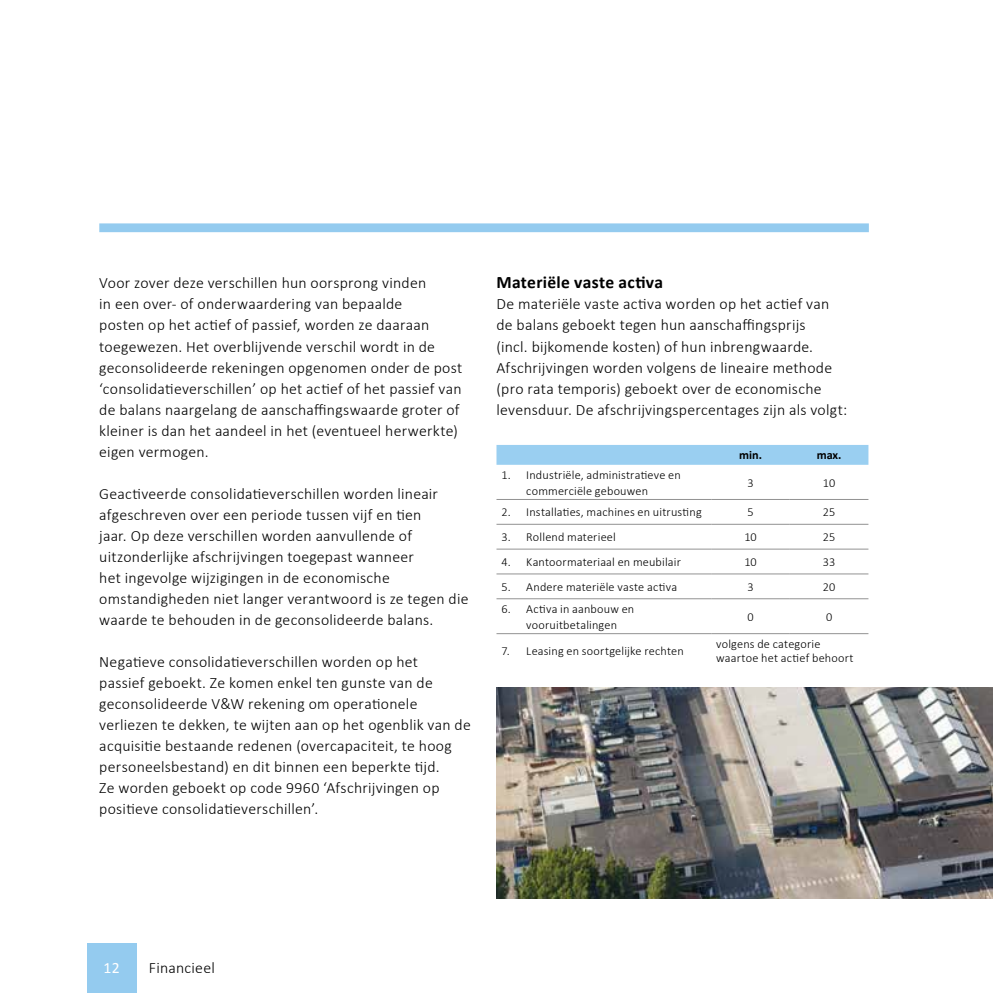
<style>
.page{position:relative;width:993px;height:993px;background:#fff}
.page>*{position:absolute;margin:0;border:0;box-sizing:border-box;transform-origin:0 0}
.t1{font:700 17.5px "Calibri";letter-spacing:.015em;color:#000}
.t2{font:300 15.75px/21px "Calibri";letter-spacing:.015em;color:#000}
.t3{font:15.75px "Calibri";color:#fff}
.t4{font:300 12.25px/15.8px "Calibri";letter-spacing:.015em;color:#000}
.t5{font:700 12.25px "Calibri";color:#000}
</style>
<div class="page">
<div style="left:496px;top:445px;width:372px;height:19px;background:#9acff1"></div>
<hr style="left:496px;top:499px;width:215px;height:1px;background:#929292">
<hr style="left:711px;top:499px;width:78px;height:1px;background:#929292">
<hr style="left:789px;top:499px;width:79px;height:1px;background:#929292">
<hr style="left:496px;top:524px;width:215px;height:1px;background:#929292">
<hr style="left:711px;top:524px;width:78px;height:1px;background:#929292">
<hr style="left:789px;top:524px;width:79px;height:1px;background:#929292">
<hr style="left:496px;top:548px;width:215px;height:1px;background:#929292">
<hr style="left:711px;top:548px;width:78px;height:1px;background:#929292">
<hr style="left:789px;top:548px;width:79px;height:1px;background:#929292">
<hr style="left:496px;top:573px;width:215px;height:1px;background:#929292">
<hr style="left:711px;top:573px;width:78px;height:1px;background:#929292">
<hr style="left:789px;top:573px;width:79px;height:1px;background:#929292">
<hr style="left:496px;top:598px;width:215px;height:1px;background:#929292">
<hr style="left:711px;top:598px;width:78px;height:1px;background:#929292">
<hr style="left:789px;top:598px;width:79px;height:1px;background:#929292">
<hr style="left:496px;top:633px;width:215px;height:1px;background:#929292">
<hr style="left:711px;top:633px;width:78px;height:1px;background:#929292">
<hr style="left:789px;top:633px;width:79px;height:1px;background:#929292">
<div style="left:99px;top:223px;width:769px;height:9px;background:#94cbef"></div>
<div style="left:87px;top:943px;width:49px;height:49px;background:#94cbef"></div>
<img style="left:496px;top:687px;width:496px;height:211px">
<p class="t2" style="left:99px;top:272px;width:364px">Voor zover deze verschillen hun oorsprong vinden<br>in een over- of onderwaardering van bepaalde<br>posten op het actief of passief, worden ze daaraan toegewezen. Het overblijvende verschil wordt in de geconsolideerde rekeningen opgenomen onder de post ‘consolidatieverschillen’ op het actief of het passief van de balans naargelang de aanschaffingswaarde groter of kleiner is dan het aandeel in het (eventueel herwerkte) eigen vermogen.</p>
<p class="t2" style="left:99px;top:482px;width:370px">Geactiveerde consolidatieverschillen worden lineair afgeschreven over een periode tussen vijf en tien<br>jaar. Op deze verschillen worden aanvullende of uitzonderlijke afschrijvingen toegepast wanneer<br>het ingevolge wijzigingen in de economische omstandigheden niet langer verantwoord is ze tegen die waarde te behouden in de geconsolideerde balans.</p>
<p class="t2" style="left:99px;top:650px;width:373px">Negatieve consolidatieverschillen worden op het<br>passief geboekt. Ze komen enkel ten gunste van de geconsolideerde V&amp;W rekening om operationele verliezen te dekken, te wijten aan op het ogenblik van de acquisitie bestaande redenen (overcapaciteit, te hoog personeelsbestand) en dit binnen een beperkte tijd.<br>Ze worden geboekt op code 9960 ‘Afschrijvingen op positieve consolidatieverschillen’.</p>
<p class="t1" style="left:496px;top:271px;width:168px">Materiële vaste activa</p>
<p class="t2" style="left:496px;top:293px;width:352px">De materiële vaste activa worden op het actief van de balans geboekt tegen hun aanschaffingsprijs<br>(incl. bijkomende kosten) of hun inbrengwaarde.<br>Afschrijvingen worden volgens de lineaire methode (pro rata temporis) geboekt over de economische levensduur. De afschrijvingspercentages zijn als volgt:</p>
<p class="t5" style="left:738px;top:447px;width:24px">min.</p>
<p class="t5" style="left:816px;top:447px;width:26px">max.</p>
<p class="t4" style="left:526px;top:466px;width:156px;text-indent:-25px">1. Industriële, administratieve en commerciële gebouwen</p>
<p class="t4" style="left:747px;top:474px;width:8px">3</p>
<p class="t4" style="left:822px;top:474px;width:14px">10</p>
<p class="t4" style="left:501px;top:504px;width:202px">2. Installaties, machines en uitrusting</p>
<p class="t4" style="left:747px;top:504px;width:8px">5</p>
<p class="t4" style="left:822px;top:504px;width:14px">25</p>
<p class="t4" style="left:501px;top:528px;width:116px">3. Rollend materieel</p>
<p class="t4" style="left:744px;top:528px;width:14px">10</p>
<p class="t4" style="left:822px;top:528px;width:14px">25</p>
<p class="t4" style="left:501px;top:553px;width:181px">4. Kantoormateriaal en meubilair</p>
<p class="t4" style="left:744px;top:553px;width:14px">10</p>
<p class="t4" style="left:822px;top:553px;width:14px">33</p>
<p class="t4" style="left:501px;top:578px;width:177px">5. Andere materiële vaste activa</p>
<p class="t4" style="left:747px;top:578px;width:8px">3</p>
<p class="t4" style="left:822px;top:578px;width:14px">20</p>
<p class="t4" style="left:526px;top:600px;width:109px;text-indent:-25px">6. Activa in aanbouw en vooruitbetalingen</p>
<p class="t4" style="left:747px;top:608px;width:8px">0</p>
<p class="t4" style="left:825px;top:608px;width:8px">0</p>
<p class="t4" style="left:501px;top:642px;width:184px">7. Leasing en soortgelijke rechten</p>
<p class="t4" style="left:716px;top:636px;width:139px;line-height:14px">volgens de categorie waartoe het actief behoort</p>
<p class="t3" style="left:103px;top:957px;width:18px">12</p>
<p class="t2" style="left:149px;top:956px;width:67px">Financieel</p>
</div>
